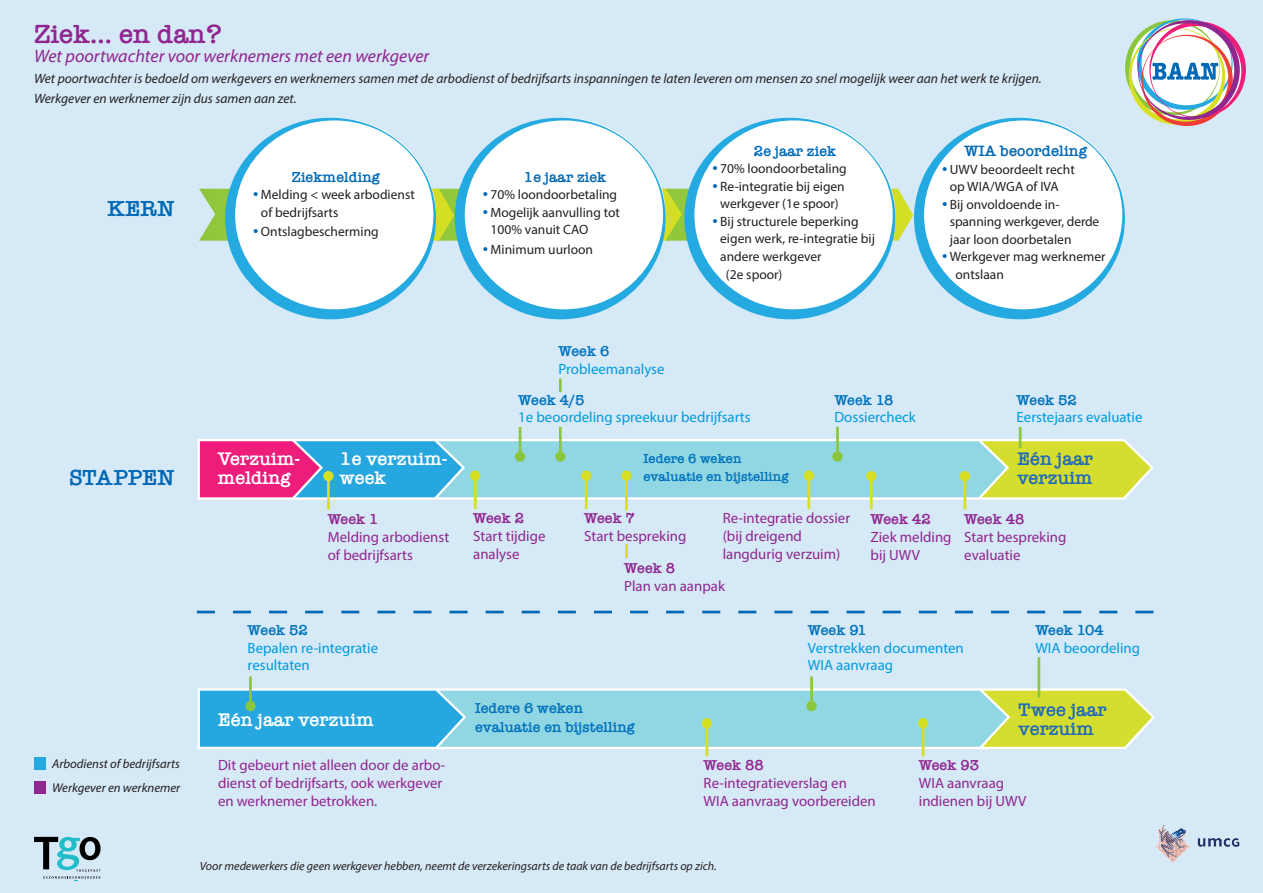
<style>
.page{position:relative;width:1263px;height:893px;background:#d6e9f7}
.page>*{position:absolute;margin:0;border:0;box-sizing:border-box;transform-origin:0 0}
.TK1{font:600 27px "American Typewriter";color:#90268f}
.t1{font:600 22.5px "American Typewriter";color:#0168b5}
.t2{font:600 18.9px/18.9px "American Typewriter";color:#fff}
.t3{font:600 18.9px/18.9px "American Typewriter";color:#226bb5}
.TK1-2{font:italic 18px "Myriad Pro";color:#90268f}
.t4{font:600 15.6px "American Typewriter";color:#0168b5}
.t5{font:14.85px/17.9px "Myriad Pro";color:#8f268d}
.t6{font:14.85px/17.5px "Myriad Pro";color:#009bde}
.t7{font:600 14.85px/18.9px "American Typewriter";color:#0072bc}
.t8{font:600 14.85px "American Typewriter";color:#0168b5}
.t9{font:13.5px/17.5px "Myriad Pro";color:#231f20}
.t10{font:italic 13.5px "Myriad Pro";color:#231f20}
.t11{font:600 13.5px/17.5px "American Typewriter";color:#0072bc}
.t12{font:italic 12.75px "Myriad Pro";color:#231f20}
.basis_tekst{font:italic 12px "Myriad Pro";color:#231f20}
.s1{font-size:18.9px;color:#0168b5}
.s2{font-family:"American Typewriter";font-weight:600;color:#0072bc}
.s3{font-family:"American Typewriter";font-weight:600;color:#90268f}
</style>
<div class="page">
<img style="left:1155px;top:825px;width:85px;height:38px">
<svg style="left:199px;top:18px;width:1047px;height:302px"></svg>
<svg style="left:197px;top:687px;width:958px;height:64px;background:#8fd0ce"></svg>
<hr style="left:249px;top:676px;width:3px;height:30px;background:#8bc63e">
<div style="left:245px;top:701px;width:11px;height:10px;background:#8bc63f;border-radius:50%"></div>
<hr style="left:810px;top:676px;width:3px;height:30px;background:#8bc63e">
<div style="left:806px;top:701px;width:11px;height:10px;background:#8bc63f;border-radius:50%"></div>
<hr style="left:1037px;top:657px;width:3px;height:40px;background:#8bc63e">
<hr style="left:705px;top:724px;width:3px;height:32px;background:#d6df21">
<div style="left:702px;top:718px;width:10px;height:10px;background:#d6df21;border-radius:50%"></div>
<hr style="left:922px;top:724px;width:2px;height:32px;background:#d6df21">
<div style="left:918px;top:718px;width:10px;height:10px;background:#d6df21;border-radius:50%"></div>
<svg style="left:197px;top:438px;width:957px;height:64px;background:#a3c3c3"></svg>
<hr style="left:519px;top:427px;width:2px;height:29px;background:#8bc63e">
<div style="left:515px;top:451px;width:10px;height:11px;background:#8bc63f;border-radius:50%"></div>
<hr style="left:559px;top:427px;width:3px;height:29px;background:#8bc63e">
<div style="left:555px;top:451px;width:10px;height:11px;background:#8bc63f;border-radius:50%"></div>
<svg style="left:559px;top:379px;width:3px;height:13px"></svg>
<hr style="left:836px;top:426px;width:3px;height:30px;background:#8bc63e">
<div style="left:832px;top:451px;width:11px;height:11px;background:#8bc63f;border-radius:50%"></div>
<hr style="left:1019px;top:427px;width:2px;height:21px;background:#8bc63e">
<hr style="left:807px;top:476px;width:3px;height:33px;background:#d6df21">
<div style="left:804px;top:470px;width:10px;height:11px;background:#d6df21;border-radius:50%"></div>
<hr style="left:474px;top:476px;width:3px;height:33px;background:#d6df21">
<div style="left:470px;top:470px;width:10px;height:11px;background:#d6df21;border-radius:50%"></div>
<hr style="left:585px;top:476px;width:2px;height:33px;background:#d6df21">
<div style="left:581px;top:470px;width:10px;height:11px;background:#d6df21;border-radius:50%"></div>
<hr style="left:625px;top:476px;width:3px;height:34px;background:#d6df21">
<div style="left:621px;top:470px;width:10px;height:11px;background:#d6df21;border-radius:50%"></div>
<hr style="left:625px;top:544px;width:3px;height:14px;background:#d6df21">
<hr style="left:963px;top:476px;width:3px;height:33px;background:#d6df21">
<div style="left:960px;top:471px;width:10px;height:10px;background:#d6df21;border-radius:50%"></div>
<hr style="left:870px;top:476px;width:3px;height:33px;background:#d6df21">
<div style="left:866px;top:471px;width:10px;height:10px;background:#d6df21;border-radius:50%"></div>
<hr style="left:327px;top:476px;width:3px;height:33px;background:#d6df21">
<div style="left:323px;top:471px;width:11px;height:10px;background:#d6df21;border-radius:50%"></div>
<svg style="left:197px;top:611px;width:956px;height:2px"></svg>
<div style="left:34px;top:757px;width:12px;height:13px;background:#24aae1"></div>
<div style="left:34px;top:781px;width:12px;height:13px;background:#90268f"></div>
<svg style="left:34px;top:837px;width:67px;height:44px"></svg>
<p class="TK1" style="left:34px;top:13px;width:189px">Ziek... en dan?</p>
<p class="TK1-2" style="left:34px;top:45px;width:397px">Wet poortwachter voor werknemers met een werkgever</p>
<p class="t10" style="left:34px;top:71px;width:1009px">Wet poortwachter is bedoeld om werkgevers en werknemers samen met de arbodienst of bedrijfsarts inspanningen te laten leveren om mensen zo snel mogelijk weer aan het werk te krijgen.</p>
<p class="t10" style="left:34px;top:90px;width:264px">Werkgever en werknemer zijn dus samen aan zet.</p>
<p class="t1" style="left:107px;top:191px;width:69px">KERN</p>
<p class="t8" style="left:292px;top:165px;width:90px">Ziekmelding</p>
<p class="t9" style="left:253px;top:186px;width:163px"><span class="s1">•</span> Melding &lt; week arbodienst</p>
<p class="t9" style="left:261px;top:203px;width:79px">of bedrijfsarts</p>
<p class="t9" style="left:253px;top:223px;width:127px"><span class="s1">•</span> Ontslagbescherming</p>
<p class="t8" style="left:524px;top:165px;width:84px">1e jaar ziek</p>
<p class="t9" style="left:483px;top:186px;width:136px"><span class="s1">•</span> 70% loondoorbetaling</p>
<p class="t9" style="left:491px;top:203px;width:131px;text-indent:-8px"><span class="s1">•</span> Mogelijk aanvulling tot<br>100% vanuit CAO</p>
<p class="t9" style="left:483px;top:240px;width:112px"><span class="s1">•</span> Minimum uurloon</p>
<p class="t8" style="left:754px;top:139px;width:84px">2e jaar ziek</p>
<p class="t9" style="left:712px;top:160px;width:136px"><span class="s1">•</span> 70% loondoorbetaling</p>
<p class="t9" style="left:712px;top:177px;width:134px;text-align:center"><span class="s1">•</span> Re-integratie bij eigen werkgever (1e spoor)</p>
<p class="t9" style="left:720px;top:212px;width:156px;text-indent:-8px"><span class="s1">•</span> Bij structurele beperking eigen werk, re-integratie bij andere werkgever</p>
<p class="t9" style="left:726px;top:265px;width:58px">(2e spoor)</p>
<p class="t4" style="left:964px;top:139px;width:124px">WIA beoordeling</p>
<p class="t9" style="left:942px;top:160px;width:134px"><span class="s1">•</span> UWV beoordeelt recht</p>
<p class="t9" style="left:950px;top:178px;width:110px">op WIA/WGA of IVA</p>
<p class="t9" style="left:942px;top:195px;width:119px"><span class="s1">•</span> Bij onvoldoende in-</p>
<p class="t9" style="left:950px;top:213px;width:151px">spanning werkgever, derde jaar loon doorbetalen</p>
<p class="t9" style="left:955px;top:248px;width:151px;text-indent:-13px"><span class="s1">•</span> Werkgever mag werknemer ontslaan</p>
<p class="t1" style="left:69px;top:461px;width:107px">STAPPEN</p>
<p class="t12" style="left:52px;top:756px;width:129px">Arbodienst of bedrijfsarts</p>
<p class="t12" style="left:52px;top:780px;width:130px">Werkgever en werknemer</p>
<p class="t6" style="left:559px;top:342px;width:108px"><span class="s2">Week 6<br></span>Probleemanalyse</p>
<p class="t6" style="left:518px;top:391px;width:234px"><span class="s2">Week 4/5<br></span>1e beoordeling spreekuur bedrijfsarts</p>
<p class="t6" style="left:1017px;top:391px;width:127px"><span class="s2">Week 52<br></span>Eerstejaars evaluatie</p>
<p class="t6" style="left:834px;top:390px;width:83px"><span class="s2">Week 18<br></span>Dossiercheck</p>
<p class="t2" style="left:218px;top:449px;width:84px">Verzuim&shy;melding</p>
<p class="t2" style="left:340px;top:449px;width:109px">1e verzuim&shy;week</p>
<p class="t11" style="left:643px;top:450px;width:147px">Iedere 6 weken evaluatie en bijstelling</p>
<p class="t3" style="left:1017px;top:449px;width:77px">Eén jaar verzuim</p>
<p class="t5" style="left:473px;top:509px;width:74px"><span class="s3">Week 2<br></span>Start tijdige analyse</p>
<p class="t5" style="left:584px;top:509px;width:104px"><span class="s3">Week 7<br></span>Start bespreking</p>
<p class="t5" style="left:624px;top:559px;width:102px"><span class="s3">Week 8<br></span>Plan van aanpak</p>
<p class="t5" style="left:723px;top:509px;width:129px">Re-integratie dossier (bij dreigend langdurig verzuim)</p>
<p class="t5" style="left:870px;top:510px;width:82px"><span class="s3">Week 42<br></span>Ziek melding bij UWV</p>
<p class="t5" style="left:964px;top:510px;width:104px"><span class="s3">Week 48<br></span>Start bespreking evaluatie</p>
<p class="t5" style="left:328px;top:510px;width:123px"><span class="s3">Week 1<br></span>Melding arbodienst of bedrijfsarts</p>
<p class="t6" style="left:248px;top:621px;width:132px"><span class="s2">Week 52<br></span>Bepalen re-integratie resultaten</p>
<p class="t6" style="left:808px;top:621px;width:157px"><span class="s2">Week 91<br></span>Verstrekken documenten<br>WIA aanvraag</p>
<p class="t6" style="left:1035px;top:621px;width:106px"><span class="s2">Week 104<br></span>WIA beoordeling</p>
<p class="t2" style="left:218px;top:709px;width:157px">Eén jaar verzuim</p>
<p class="t7" style="left:475px;top:699px;width:161px">Iedere 6 weken evaluatie en bijstelling</p>
<p class="t3" style="left:1018px;top:700px;width:90px">Twee jaar verzuim</p>
<p class="t5" style="left:218px;top:756px;width:229px">Dit gebeurt niet alleen door de arbo&shy;dienst of bedrijfsarts, ook werkgever en werknemer betrokken.</p>
<p class="t5" style="left:919px;top:756px;width:109px"><span class="s3">Week 93<br></span>WIA aanvraag indienen bij UWV</p>
<p class="t5" style="left:704px;top:756px;width:174px"><span class="s3">Week 88<br></span>Re-integratieverslag en<br>WIA aanvraag voorbereiden</p>
<p class="basis_tekst" style="left:200px;top:858px;width:518px">Voor medewerkers die geen werkgever hebben, neemt de verzekeringsarts de taak van de bedrijfsarts op zich.</p>
</div>
